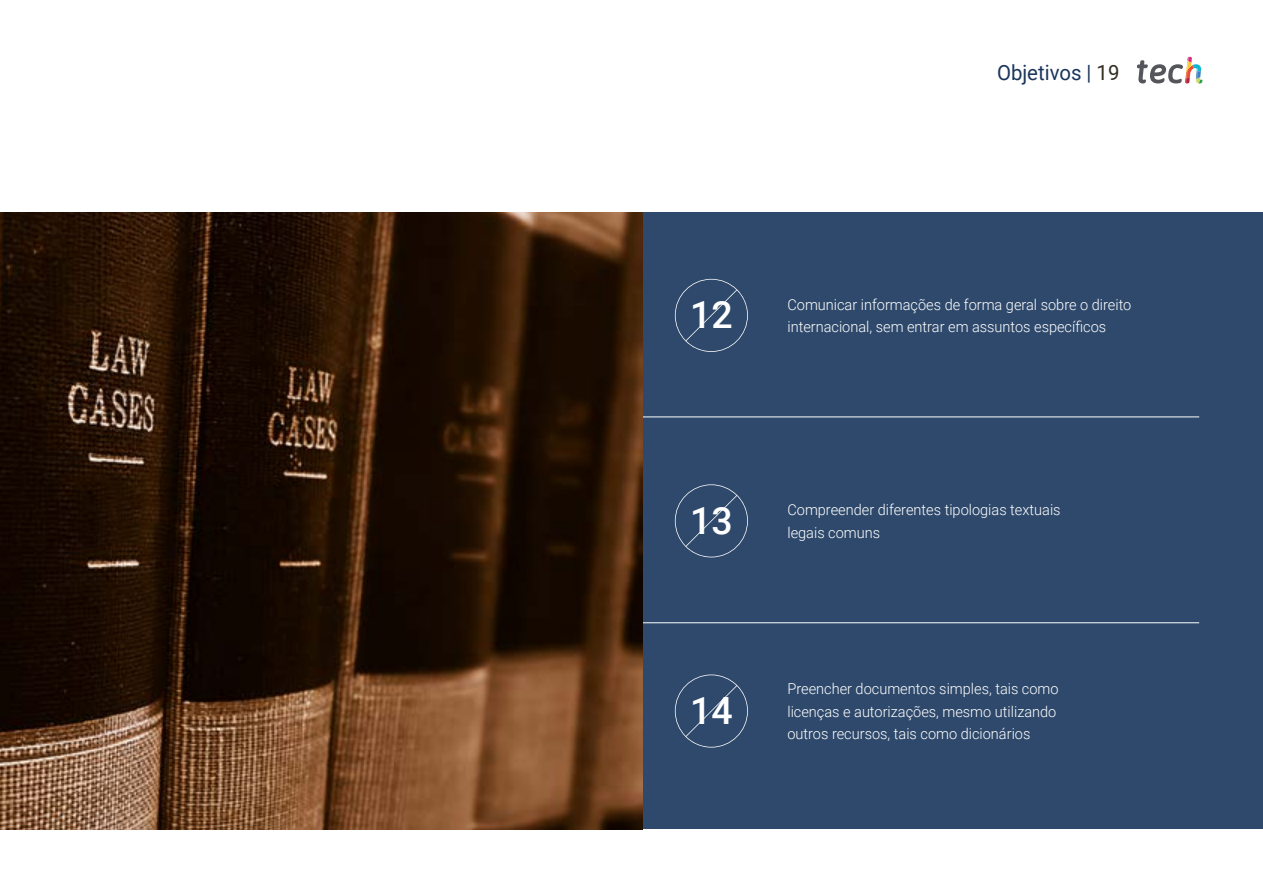
<style>
.page{position:relative;width:1263px;height:893px;background:#fff}
.page>*{position:absolute;margin:0;border:0;box-sizing:border-box;transform-origin:0 0}
.t1{font:500 37.5px "Roboto";color:#fff}
.t2{font:21px "Roboto";color:#1a355c}
.t3{font:300 15px/22.5px "Roboto";color:#fff}
.s1{color:#312e20}
</style>
<div class="page">
<svg style="left:1137px;top:57px;width:65px;height:27px"></svg>
<div style="left:642px;top:213px;width:621px;height:616px;background:#2e496b"></div>
<hr style="left:0;top:622px;width:1199px;height:1px;background:#fff">
<hr style="left:0;top:417px;width:1199px;height:1px;background:#fff">
<svg style="left:675px;top:279px;width:73px;height:73px"></svg>
<svg style="left:675px;top:484px;width:73px;height:73px"></svg>
<svg style="left:675px;top:674px;width:73px;height:74px"></svg>
<img style="left:0;top:213px;width:642px;height:616px">
<h2 class="t2" style="left:997px;top:57px;width:124px">Objetivos | <span class="s1">19</span></h2>
<h1 class="t1" style="left:690px;top:288px;width:44px">12</h1>
<p class="t3" style="left:787px;top:293px;width:345px">Comunicar informações de forma geral sobre o direito</p>
<p class="t3" style="left:787px;top:315px;width:320px">internacional, sem entrar em assuntos específicos</p>
<h1 class="t1" style="left:690px;top:494px;width:44px">13</h1>
<p class="t3" style="left:787px;top:498px;width:275px">Compreender diferentes tipologias textuais legais comuns</p>
<h1 class="t1" style="left:690px;top:684px;width:44px">14</h1>
<p class="t3" style="left:787px;top:677px;width:273px">Preencher documentos simples, tais como licenças e autorizações, mesmo utilizando outros recursos, tais como dicionários</p>
</div>
